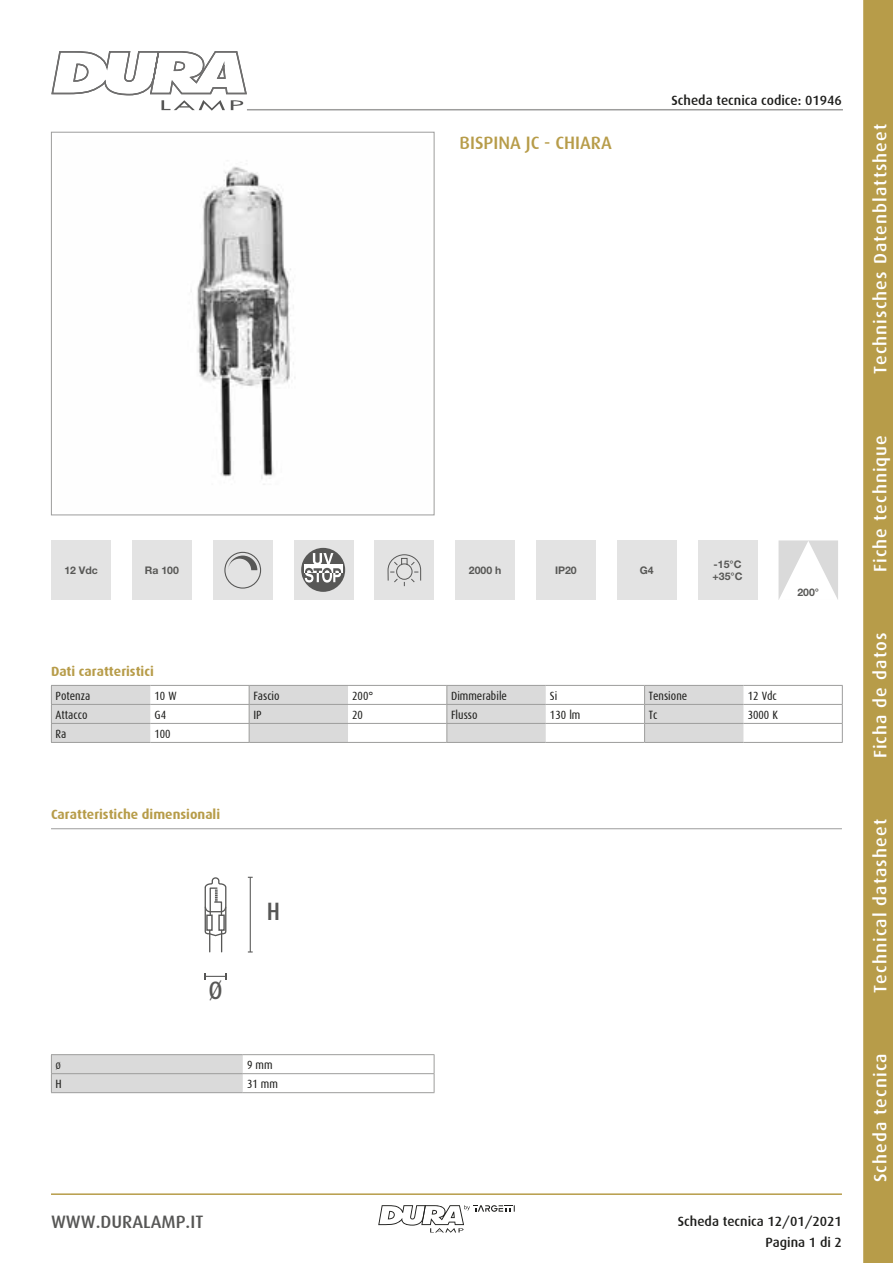
<style>
.page{position:relative;width:893px;height:1263px;background:#fff}
.page>*{position:absolute;margin:0;border:0;box-sizing:border-box;transform-origin:0 0}
.t1{font:500 25.05px "Dax Condensed";color:#575756}
.t2{font:500 18px "Dax";letter-spacing:.06em;color:#fff}
.t3{font:500 18px "Dax";color:#b79c49}
.t4{font:500 18px "Dax";color:#575756}
.t5{font:500 13.5px/21.3px "Dax";color:#1d1d1b;text-align:right}
.t6{font:700 13.5px "Dax";color:#b79c49}
.t7{font:12px "Dax Condensed";color:#1d1d1b}
.t8{font:700 10.5px/12.6px "Helvetica Neue LT Std";color:#585856}
</style>
<div class="page">
<svg style="left:863px;top:0;width:30px;height:1263px;background:#b89e4d"></svg>
<hr style="left:51px;top:1193px;width:791px;height:2px;background:#b79c49">
<svg style="left:378px;top:1205px;width:137px;height:28px"></svg>
<svg style="left:51px;top:51px;width:197px;height:60px"></svg>
<hr style="left:247px;top:109px;width:596px;height:1px;background:#9d9d9c">
<img style="left:191px;top:166px;width:104px;height:319px">
<div style="left:51px;top:132px;width:383px;height:383px;border:1px solid #9d9d9c"></div>
<div style="left:51px;top:540px;width:60px;height:60px;background:#e3e3e3"></div>
<div style="left:617px;top:540px;width:59px;height:60px;background:#e3e3e3"></div>
<div style="left:375px;top:540px;width:59px;height:60px;background:#e3e3e3"></div>
<svg style="left:387px;top:554px;width:35px;height:33px"></svg>
<div style="left:132px;top:540px;width:60px;height:60px;background:#e3e3e3"></div>
<div style="left:698px;top:540px;width:59px;height:60px;background:#e3e3e3"></div>
<div style="left:455px;top:540px;width:60px;height:60px;background:#e3e3e3"></div>
<div style="left:213px;top:540px;width:60px;height:60px;background:#e3e3e3"></div>
<div style="left:224px;top:552px;width:37px;height:37px;border:1px solid #575756;border-radius:50%"></div>
<svg style="left:228px;top:555px;width:29px;height:15px"></svg>
<svg style="left:778px;top:540px;width:60px;height:60px"></svg>
<div style="left:536px;top:540px;width:60px;height:60px;background:#e3e3e3"></div>
<div style="left:294px;top:540px;width:59px;height:60px;background:#e3e3e3"></div>
<div style="left:301px;top:548px;width:44px;height:44px;background:#575756;border-radius:50%"></div>
<div style="left:304px;top:564px;width:38px;height:9px;background:#fff"></div>
<svg style="left:305px;top:553px;width:36px;height:30px"></svg>
<hr style="left:743px;top:685px;width:100px;height:1px;background:#9d9d9c">
<hr style="left:743px;top:704px;width:100px;height:1px;background:#9d9d9c">
<hr style="left:743px;top:723px;width:100px;height:1px;background:#9d9d9c">
<svg style="left:842px;top:686px;width:1px;height:56px"></svg>
<hr style="left:51px;top:742px;width:99px;height:1px;background:#9d9d9c">
<hr style="left:150px;top:742px;width:99px;height:1px;background:#9d9d9c">
<hr style="left:348px;top:742px;width:99px;height:1px;background:#9d9d9c">
<hr style="left:546px;top:742px;width:99px;height:1px;background:#9d9d9c">
<hr style="left:743px;top:742px;width:100px;height:1px;background:#9d9d9c">
<hr style="left:249px;top:742px;width:99px;height:1px;background:#9d9d9c">
<hr style="left:447px;top:742px;width:99px;height:1px;background:#9d9d9c">
<svg style="left:51px;top:685px;width:692px;height:57px"></svg>
<hr style="left:645px;top:742px;width:98px;height:1px;background:#9d9d9c">
<hr style="left:51px;top:1054px;width:192px;height:1px;background:#9d9d9c">
<hr style="left:243px;top:1054px;width:191px;height:1px;background:#9d9d9c">
<svg style="left:51px;top:1055px;width:192px;height:37px;background:#d7d7d7"></svg>
<hr style="left:243px;top:1073px;width:191px;height:1px;background:#9d9d9c">
<svg style="left:434px;top:1055px;width:1px;height:37px"></svg>
<hr style="left:51px;top:1092px;width:192px;height:1px;background:#9d9d9c">
<hr style="left:243px;top:1092px;width:191px;height:1px;background:#9d9d9c">
<svg style="left:205px;top:973px;width:21px;height:7px"></svg>
<hr style="left:250px;top:877px;width:1px;height:75px;background:#575756">
<svg style="left:204px;top:877px;width:23px;height:75px"></svg>
<hr style="left:51px;top:828px;width:791px;height:1px;background:#9d9d9c">
<h2 class="t3" style="left:460px;top:132px;width:154px">BISPINA JC - CHIARA</h2>
<p class="t5" style="left:671px;top:90px;width:172px">Scheda tecnica codice: 01946</p>
<p class="t8" style="left:64px;top:564px;width:35px">12 Vdc</p>
<p class="t8" style="left:145px;top:564px;width:36px">Ra 100</p>
<p class="t8" style="left:640px;top:564px;width:15px">G4</p>
<p class="t8" style="left:712px;top:557px;width:31px">-15°C +35°C</p>
<p class="t8" style="left:469px;top:564px;width:34px">2000 h</p>
<p class="t8" style="left:555px;top:564px;width:23px">IP20</p>
<p class="t8" style="left:797px;top:585px;width:23px">200°</p>
<p class="t6" style="left:51px;top:664px;width:104px">Dati caratteristici</p>
<p class="t7" style="left:56px;top:689px;width:36px">Potenza</p>
<p class="t7" style="left:155px;top:689px;width:24px">10 W</p>
<p class="t7" style="left:253px;top:689px;width:28px">Fascio</p>
<p class="t7" style="left:352px;top:689px;width:23px">200°</p>
<p class="t7" style="left:451px;top:689px;width:57px">Dimmerabile</p>
<p class="t7" style="left:550px;top:689px;width:9px">Si</p>
<p class="t7" style="left:649px;top:689px;width:40px">Tensione</p>
<p class="t7" style="left:748px;top:689px;width:31px">12 Vdc</p>
<p class="t7" style="left:56px;top:708px;width:33px">Attacco</p>
<p class="t7" style="left:154px;top:708px;width:13px">G4</p>
<p class="t7" style="left:253px;top:708px;width:10px">IP</p>
<p class="t7" style="left:352px;top:708px;width:12px">20</p>
<p class="t7" style="left:451px;top:708px;width:28px">Flusso</p>
<p class="t7" style="left:550px;top:708px;width:32px">130 lm</p>
<p class="t7" style="left:649px;top:708px;width:10px">Tc</p>
<p class="t7" style="left:748px;top:708px;width:32px">3000 K</p>
<p class="t7" style="left:56px;top:727px;width:12px">Ra</p>
<p class="t7" style="left:154px;top:727px;width:18px">100</p>
<p class="t6" style="left:51px;top:807px;width:171px">Caratteristiche dimensionali</p>
<h1 class="t1" style="left:208px;top:977px;width:16px">Ø</h1>
<h1 class="t1" style="left:267px;top:897px;width:15px">H</h1>
<p class="t7" style="left:56px;top:1059px;width:7px">ø</p>
<p class="t7" style="left:247px;top:1059px;width:27px">9 mm</p>
<p class="t7" style="left:56px;top:1078px;width:8px">H</p>
<p class="t7" style="left:247px;top:1078px;width:32px">31 mm</p>
<h2 class="t4" style="left:51px;top:1212px;width:154px">WWW.DURALAMP.IT</h2>
<p class="t5" style="left:678px;top:1211px;width:166px">Scheda tecnica 12/01/2021<br>Pagina 1 di 2</p>
<h2 class="t2" style="left:870px;top:374px;width:252px;rotate:-90deg">Technisches Datenblattsheet</h2>
<h2 class="t2" style="left:870px;top:572px;width:139px;rotate:-90deg">Fiche technique</h2>
<h2 class="t2" style="left:870px;top:758px;width:127px;rotate:-90deg">Ficha de datos</h2>
<h2 class="t2" style="left:870px;top:993px;width:175px;rotate:-90deg">Technical datasheet</h2>
<h2 class="t2" style="left:870px;top:1182px;width:130px;rotate:-90deg">Scheda tecnica</h2>
</div>
